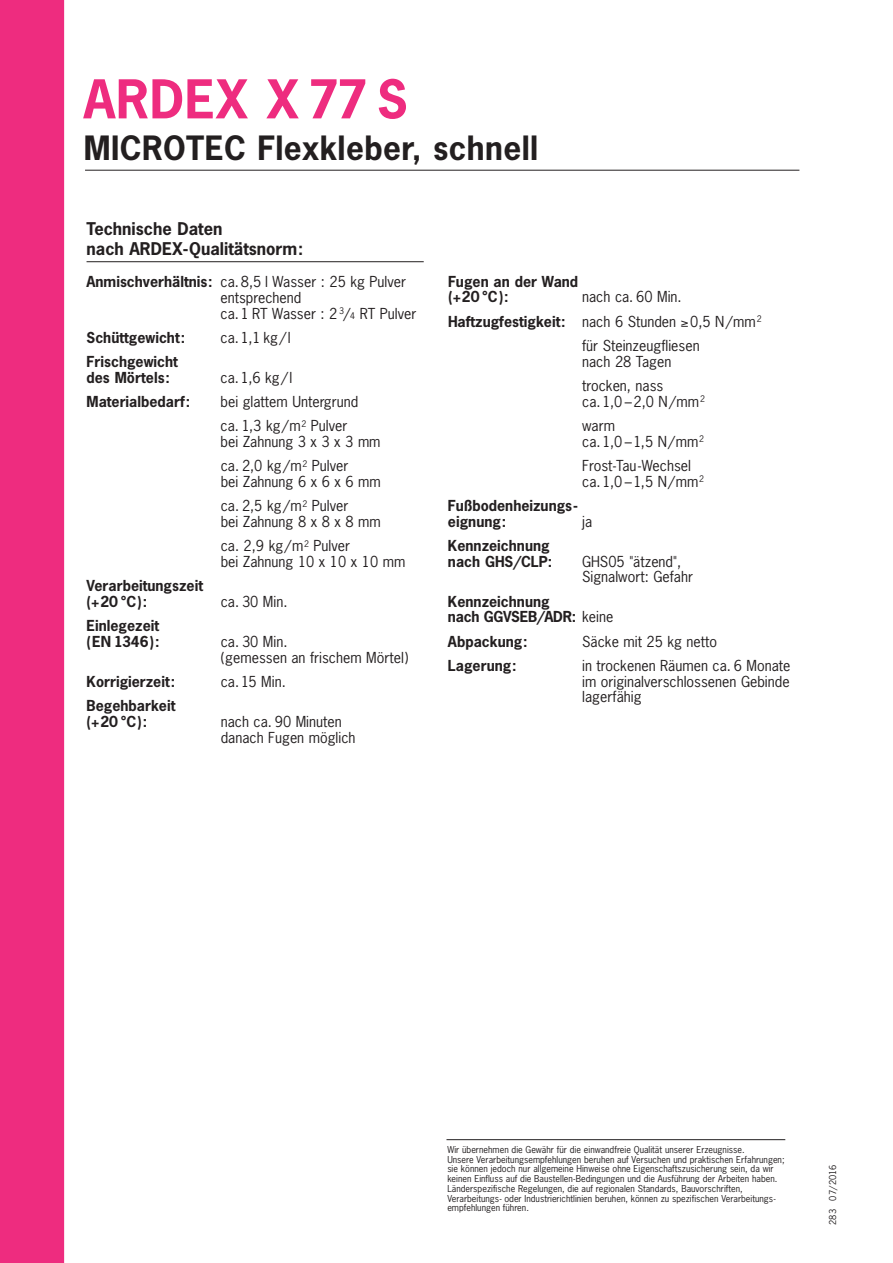
<style>
.page{position:relative;width:893px;height:1263px;background:#fff}
.page>*{position:absolute;margin:0;border:0;box-sizing:border-box;transform-origin:0 0}
.t1{font:700 50.25px "News Gothic";letter-spacing:.01em;color:#ee2c7f}
.t2{font:700 31.5px "News Gothic";letter-spacing:.01em;color:#231f20}
.t3{font:700 16.5px/19.5px "News Gothic";color:#231f20}
.t4{font:14.25px/15.8px "News Gothic";color:#231f20}
.t5{font:700 14.25px/15.8px "News Gothic";color:#231f20}
.t6{font:9px/9.8px "News Gothic";color:#231f20}
.s1{font-weight:700}
.s2{font-size:8.55px}
.s3{font-weight:400}
</style>
<div class="page">
<div style="left:0;top:0;width:64px;height:1263px;background:#ee2c7f"></div>
<hr style="left:87px;top:261px;width:337px;height:1px;background:#231f20">
<hr style="left:85px;top:170px;width:714px;height:1px;background:#231f20">
<hr style="left:446px;top:1139px;width:339px;height:1px;background:#231f20">
<h1 class="t1" style="left:84px;top:72px;width:326px">ARDEX X 77 S</h1>
<h2 class="t2" style="left:84px;top:131px;width:456px">MICROTEC Flexkleber, schnell</h2>
<p class="t3" style="left:87px;top:220px;width:218px">Technische Daten<br>nach ARDEX-Qualitätsnorm:</p>
<p class="t4" style="left:220px;top:274px;width:197px;text-indent:-134px"><span class="s1">Anmischverhältnis:</span> ca.8,5 l Wasser : 25 kg Pulver entsprechend<br>ca.1 RT Wasser : 2 <sup>3</sup>/<span class="s2">4</span> RT Pulver</p>
<p class="t5" style="left:87px;top:330px;width:100px">Schüttgewicht:</p>
<p class="t4" style="left:220px;top:330px;width:72px">ca.1,1 kg/ l</p>
<p class="t5" style="left:87px;top:354px;width:93px">Frischgewicht des Mörtels:</p>
<p class="t4" style="left:220px;top:370px;width:73px">ca.1,6 kg/ l</p>
<p class="t5" style="left:87px;top:394px;width:105px">Materialbedarf:</p>
<p class="t4" style="left:220px;top:390px;width:139px;line-height:24.3px">bei glattem Untergrund ca. 1,3 kg/m<sup>2</sup> Pulver</p>
<p class="t4" style="left:220px;top:430px;width:162px;line-height:24.3px">bei Zahnung 3 x 3 x 3 mm ca. 2,0 kg/m<sup>2</sup> Pulver</p>
<p class="t4" style="left:221px;top:470px;width:162px;line-height:24.3px">bei Zahnung 6 x 6 x 6 mm ca. 2,5 kg/m<sup>2</sup> Pulver</p>
<p class="t4" style="left:221px;top:510px;width:162px;line-height:24.3px">bei Zahnung 8 x 8 x 8 mm ca. 2,9 kg/m<sup>2</sup> Pulver</p>
<p class="t4" style="left:221px;top:554px;width:186px">bei Zahnung 10 x 10 x 10 mm</p>
<p class="t5" style="left:87px;top:579px;width:118px">Verarbeitungszeit (+20 °C):</p>
<p class="t4" style="left:221px;top:594px;width:68px">ca. 30 Min.</p>
<p class="t5" style="left:87px;top:619px;width:75px">Einlegezeit (EN 1346):</p>
<p class="t4" style="left:221px;top:634px;width:189px">ca. 30 Min.<br>(gemessen an frischem Mörtel)</p>
<p class="t5" style="left:87px;top:674px;width:90px">Korrigierzeit:</p>
<p class="t4" style="left:221px;top:674px;width:67px">ca.15 Min.</p>
<p class="t5" style="left:87px;top:699px;width:90px">Begehbarkeit (+20 °C):</p>
<p class="t4" style="left:221px;top:714px;width:136px">nach ca. 90 Minuten danach Fugen möglich</p>
<p class="t5" style="left:448px;top:274px;width:132px">Fugen an der Wand (+20 °C):</p>
<p class="t4" style="left:582px;top:289px;width:101px">nach ca. 60 Min.</p>
<p class="t4" style="left:448px;top:314px;width:315px"><span class="s1">Haftzugfestigkeit:</span> nach 6 Stunden ≥0,5 N/mm<sup>2</sup></p>
<p class="t4" style="left:582px;top:338px;width:119px">für Steinzeugfliesen</p>
<p class="t4" style="left:582px;top:349px;width:91px;line-height:24.3px">nach 28 Tagen trocken, nass</p>
<p class="t4" style="left:582px;top:389px;width:124px;line-height:24.3px">ca.1,0 –2,0 N/mm<sup>2 </sup>warm</p>
<p class="t4" style="left:582px;top:429px;width:123px;line-height:24.3px">ca.1,0 –1,5 N/mm<sup>2<br></sup>Frost-Tau-Wechsel</p>
<p class="t4" style="left:582px;top:474px;width:123px">ca.1,0 –1,5 N/mm<sup>2</sup></p>
<p class="t5" style="left:448px;top:498px;width:131px">Fußbodenheizungs&shy;eignung:</p>
<p class="t4" style="left:582px;top:514px;width:12px">ja</p>
<p class="t5" style="left:448px;top:538px;width:106px">Kennzeichnung nach GHS/CLP:</p>
<p class="t4" style="left:582px;top:554px;width:113px">GHS05 "ätzend",<br>Signalwort: Gefahr</p>
<p class="t5" style="left:448px;top:594px;width:167px">Kennzeichnung<br>nach GGVSEB/ADR: <span class="s3">keine</span></p>
<p class="t5" style="left:448px;top:634px;width:81px">Abpackung:</p>
<p class="t4" style="left:582px;top:634px;width:136px">Säcke mit 25 kg netto</p>
<p class="t5" style="left:448px;top:658px;width:70px">Lagerung:</p>
<p class="t4" style="left:582px;top:658px;width:210px;text-align:justify">in trockenen Räumen ca. 6 Monate im originalverschlossenen Gebinde lagerfähig</p>
<p class="t6" style="left:447px;top:1145px;width:339px">Wir übernehmen die Gewähr für die einwandfreie Qualität unserer Erzeugnisse.<br>Unsere Verarbeitungsempfehlungen beruhen auf Versuchen und praktischen Erfahrungen; sie können jedoch nur allgemeine Hinweise ohne Eigenschaftszusicherung sein, da wir keinen Einfluss auf die Baustellen-Bedingungen und die Ausführung der Arbeiten haben.<br>Länderspezifische Regelungen, die auf regionalen Standards, Bauvorschriften, Verarbeitungs- oder Industrierichtlinien beruhen, können zu spezifischen Verarbeitungs&shy;empfehlungen führen.</p>
<p class="t6" style="left:828px;top:1225px;width:62px;rotate:-90deg">283 07/2016</p>
</div>
